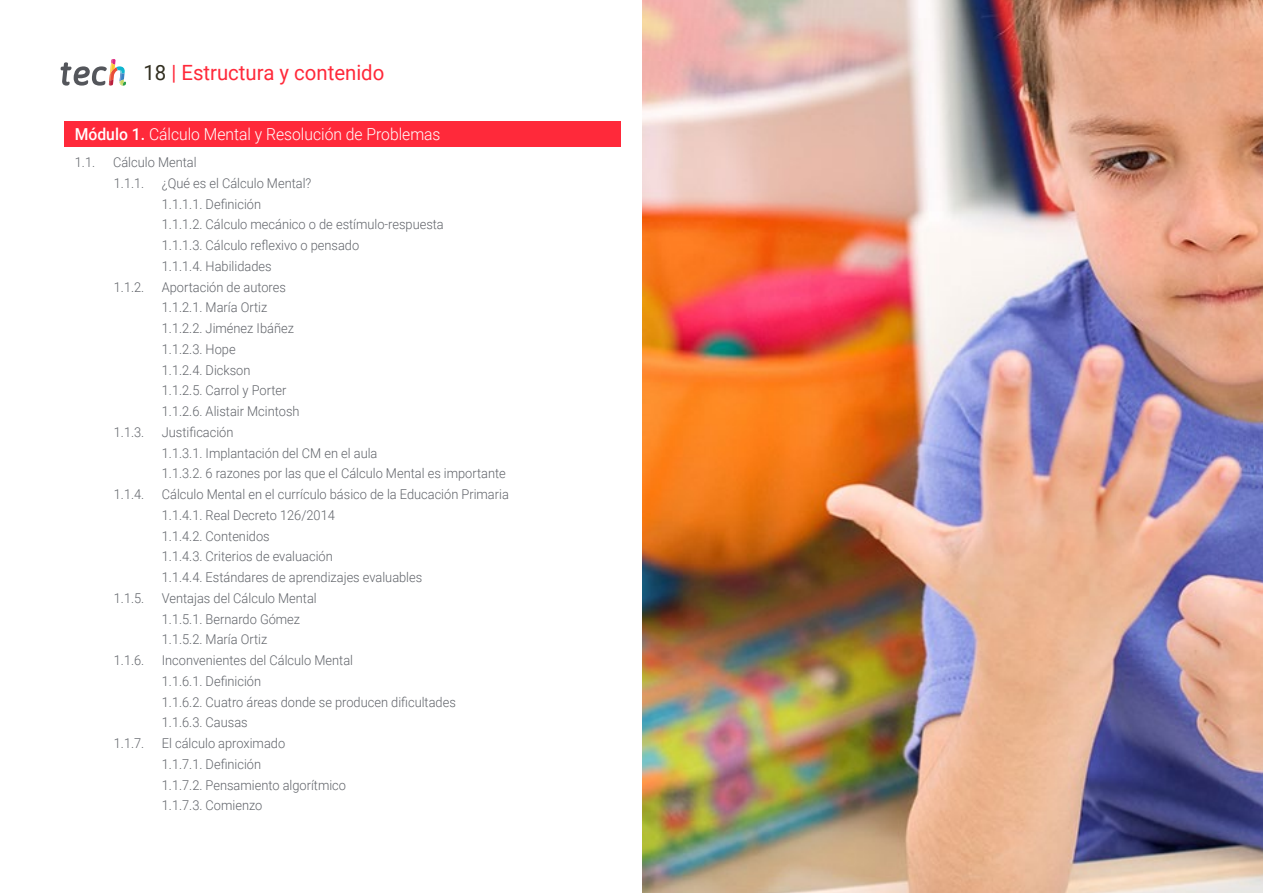
<style>
.page{position:relative;width:1263px;height:893px;background:#fff}
.page>*{position:absolute;margin:0;border:0;box-sizing:border-box;transform-origin:0 0}
.t1{font:21px "Roboto";color:#ff293a}
.t2{font:300 16.5px "Roboto";color:#fff;scale:.95 1}
.t3{font:300 13.5px/20.7px "Roboto";color:#61646a;scale:.95 1}
.s1{color:#312e20}
.s2{font-weight:500}
</style>
<div class="page">
<svg style="left:61px;top:59px;width:65px;height:27px"></svg>
<div style="left:64px;top:121px;width:557px;height:25px;background:#ff293a"></div>
<img style="left:642px;top:0;width:621px;height:893px">
<h1 class="t1" style="left:144px;top:57px;width:242px"><span class="s1">18</span> | Estructura y contenido</h1>
<p class="t2" style="left:75px;top:123px;width:386px"><span class="s2">Módulo 1.</span> Cálculo Mental y Resolución de Problemas</p>
<p class="t3" style="left:75px;top:151px;width:23px">1.1.</p>
<p class="t3" style="left:113px;top:151px;width:89px">Cálculo Mental<br>1.1.1.</p>
<p class="t3" style="left:162px;top:172px;width:298px">¿Qué es el Cálculo Mental?<br>1.1.1.1. Definición<br>1.1.1.2. Cálculo mecánico o de estímulo-respuesta<br>1.1.1.3. Cálculo reflexivo o pensado<br>1.1.1.4. Habilidades</p>
<p class="t3" style="left:114px;top:276px;width:34px">1.1.2.</p>
<p class="t3" style="left:162px;top:276px;width:146px">Aportación de autores<br>1.1.2.1. María Ortiz<br>1.1.2.2. Jiménez Ibáñez<br>1.1.2.3. Hope<br>1.1.2.4. Dickson<br>1.1.2.5. Carrol y Porter<br>1.1.2.6. Alistair Mcintosh</p>
<p class="t3" style="left:114px;top:421px;width:34px">1.1.3.</p>
<p class="t3" style="left:162px;top:421px;width:364px">Justificación<br>1.1.3.1. Implantación del CM en el aula<br>1.1.3.2. 6 razones por las que el Cálculo Mental es importante</p>
<p class="t3" style="left:114px;top:483px;width:34px">1.1.4.</p>
<p class="t3" style="left:162px;top:483px;width:367px">Cálculo Mental en el currículo básico de la Educación Primaria 1.1.4.1. Real Decreto 126/2014<br>1.1.4.2. Contenidos<br>1.1.4.3. Criterios de evaluación<br>1.1.4.4. Estándares de aprendizajes evaluables</p>
<p class="t3" style="left:114px;top:587px;width:34px">1.1.5.</p>
<p class="t3" style="left:162px;top:587px;width:165px">Ventajas del Cálculo Mental<br>1.1.5.1. Bernardo Gómez<br>1.1.5.2. María Ortiz</p>
<p class="t3" style="left:114px;top:649px;width:34px">1.1.6.</p>
<p class="t3" style="left:162px;top:649px;width:311px">Inconvenientes del Cálculo Mental<br>1.1.6.1. Definición<br>1.1.6.2. Cuatro áreas donde se producen dificultades<br>1.1.6.3. Causas</p>
<p class="t3" style="left:114px;top:732px;width:34px">1.1.7.</p>
<p class="t3" style="left:162px;top:732px;width:195px">El cálculo aproximado<br>1.1.7.1. Definición<br>1.1.7.2. Pensamiento algorítmico<br>1.1.7.3. Comienzo</p>
</div>
